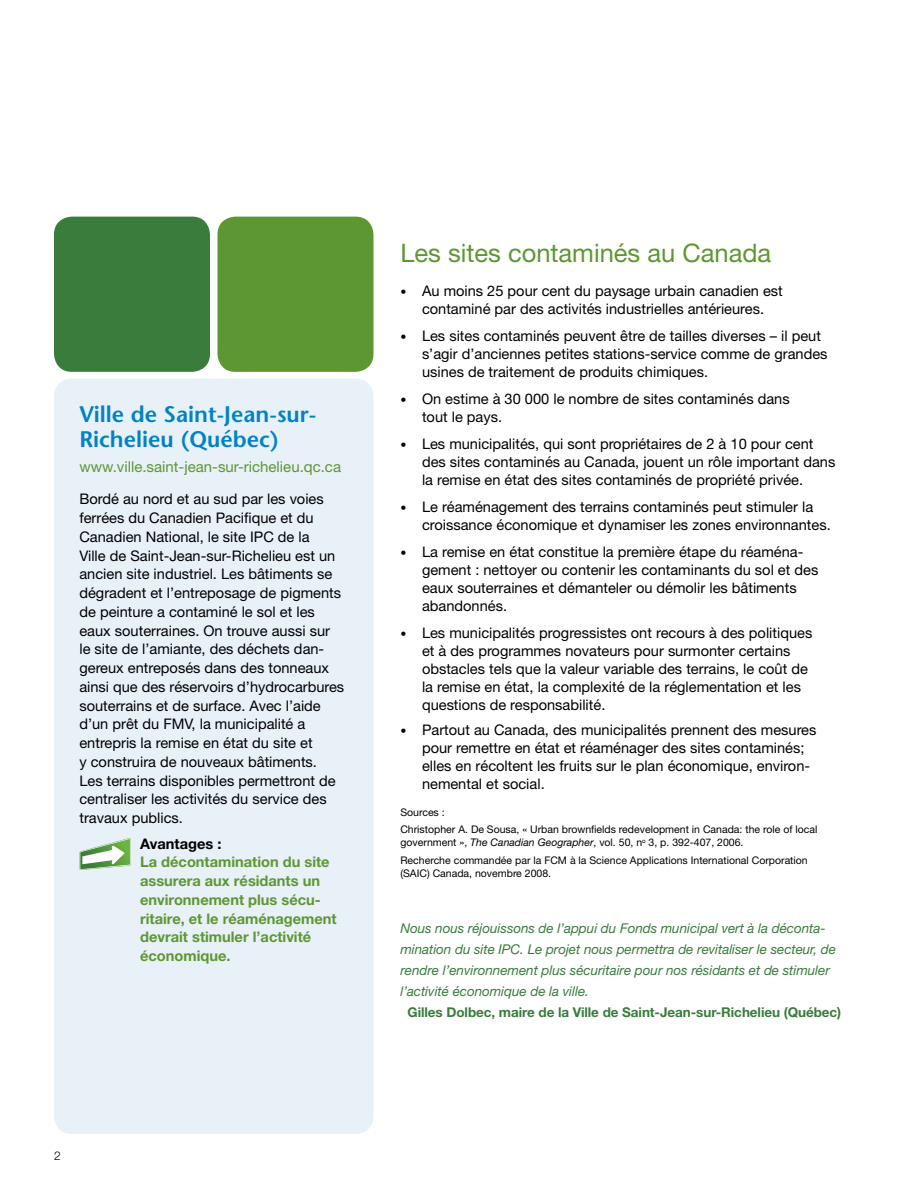
<style>
.page{position:relative;width:918px;height:1188px;background:#fff}
.page>*{position:absolute;margin:0;border:0;box-sizing:border-box;transform-origin:0 0}
.t1{font:25.5px "Helvetica Neue";color:#5d9732}
.t2{font:600 22.5px/25.5px "Stone Sans";color:#0082c4}
.t3{font:15px "Helvetica Neue";color:#5d9732}
.t4{font:14.7px/18.8px "Helvetica Neue";color:#000}
.t5{font:700 14.7px/18.8px "Helvetica Neue";color:#5d9732}
.t6{font:700 14.7px "Helvetica Neue";color:#000}
.t7{font:italic 13.5px/21px "Helvetica Neue";letter-spacing:-.005em;color:#397c3c}
.t8{font:700 13.5px "Helvetica Neue";letter-spacing:-.005em;color:#397c3c}
.t9{font:300 12px "Helvetica Neue";color:#000}
.t10{font:10.5px/17.2px "Helvetica Neue";color:#000}
.s1{font-size:12px}
.s2{font-style:italic}
</style>
<div class="page">
<div style="left:54px;top:379px;width:319px;height:755px;background:#e8f0f8;border-radius:18px"></div>
<svg style="left:80px;top:838px;width:51px;height:32px"></svg>
<div style="left:217px;top:217px;width:156px;height:155px;background:#5d9732;border-radius:18px"></div>
<div style="left:54px;top:217px;width:156px;height:155px;background:#397c3c;border-radius:18px"></div>
<h2 class="t2" style="left:79px;top:401px;width:238px">Ville de Saint-Jean-sur-<br>Richelieu (Québec)</h2>
<p class="t3" style="left:79px;top:458px;width:263px">www.ville.saint-jean-sur-richelieu.qc.ca</p>
<p class="t4" style="left:79px;top:490px;width:266px">Bordé au nord et au sud par les voies ferrées du Canadien Pacifique et du Canadien National, le site IPC de la<br>Ville de Saint-Jean-sur-Richelieu est un ancien site industriel. Les bâtiments se dégradent et l’entreposage de pigments de peinture a contaminé le sol et les eaux souterraines. On trouve aussi sur le site de l’amiante, des déchets dan&shy;gereux entreposés dans des tonneaux ainsi que des réservoirs d’hydrocarbures souterrains et de surface. Avec l’aide d’un prêt du FMV, la municipalité a entrepris la remise en état du site et<br>y construira de nouveaux bâtiments.<br>Les terrains disponibles permettront de centraliser les activités du service des travaux publics.</p>
<p class="t6" style="left:140px;top:834px;width:83px">Avantages :</p>
<p class="t5" style="left:140px;top:852px;width:198px">La décontamination du site assurera aux résidants un environnement plus sécu&shy;ritaire, et le réaménagement devrait stimuler l’activité économique.</p>
<p class="t9" style="left:54px;top:1148px;width:8px">2</p>
<h1 class="t1" style="left:400px;top:238px;width:372px">Les sites contaminés au Canada</h1>
<p class="t4" style="left:400px;top:281px;width:384px;line-height:18px;text-align:center"><span class="s1">•</span> Au moins 25 pour cent du paysage urbain canadien est contaminé par des activités industrielles antérieures.</p>
<p class="t4" style="left:422px;top:326px;width:407px;line-height:18px;text-indent:-22px"><span class="s1">•</span> Les sites contaminés peuvent être de tailles diverses – il peut s’agir d’anciennes petites stations-service comme de grandes usines de traitement de produits chimiques.</p>
<p class="t4" style="left:422px;top:389px;width:369px;line-height:18px;text-indent:-22px"><span class="s1">•</span> On estime à 30 000 le nombre de sites contaminés dans tout le pays.</p>
<p class="t4" style="left:422px;top:434px;width:415px;line-height:18px;text-indent:-22px"><span class="s1">•</span> Les municipalités, qui sont propriétaires de 2 à 10 pour cent des sites contaminés au Canada, jouent un rôle important dans la remise en état des sites contaminés de propriété privée.</p>
<p class="t4" style="left:422px;top:497px;width:410px;line-height:18px;text-indent:-22px"><span class="s1">•</span> Le réaménagement des terrains contaminés peut stimuler la croissance économique et dynamiser les zones environnantes.</p>
<p class="t4" style="left:422px;top:542px;width:398px;line-height:18px;text-indent:-22px"><span class="s1">•</span> La remise en état constitue la première étape du réaména&shy;gement : nettoyer ou contenir les contaminants du sol et des eaux souterraines et démanteler ou démolir les bâtiments abandonnés.</p>
<p class="t4" style="left:422px;top:623px;width:392px;line-height:18px;text-indent:-22px"><span class="s1">•</span> Les municipalités progressistes ont recours à des politiques et à des programmes novateurs pour surmonter certains obstacles tels que la valeur variable des terrains, le coût de la remise en état, la complexité de la réglementation et les questions de responsabilité.</p>
<p class="t4" style="left:422px;top:720px;width:396px;line-height:18px;text-indent:-22px"><span class="s1">•</span> Partout au Canada, des municipalités prennent des mesures pour remettre en état et réaménager des sites contaminés; elles en récoltent les fruits sur le plan économique, environ&shy;nemental et social.</p>
<p class="t10" style="left:400px;top:803px;width:418px">Sources :<br>Christopher A. De Sousa, « Urban brownfields redevelopment in Canada: the role of local</p>
<p class="t10" style="left:400px;top:834px;width:409px">government », <span class="s2">The Canadian Geographer</span>, vol. 50, n<sup>o</sup> 3, p. 392-407, 2006.<br>Recherche commandée par la FCM à la Science Applications International Corporation</p>
<p class="t10" style="left:400px;top:865px;width:152px">(SAIC) Canada, novembre 2008.</p>
<p class="t7" style="left:400px;top:918px;width:437px">Nous nous réjouissons de l’appui du Fonds municipal vert à la déconta&shy;mination du site IPC. Le projet nous permettra de revitaliser le secteur, de rendre l’environnement plus sécuritaire pour nos résidants et de stimuler l’activité économique de la ville.</p>
<p class="t8" style="left:408px;top:1004px;width:435px">Gilles Dolbec, maire de la Ville de Saint-Jean-sur-Richelieu (Québec)</p>
</div>
